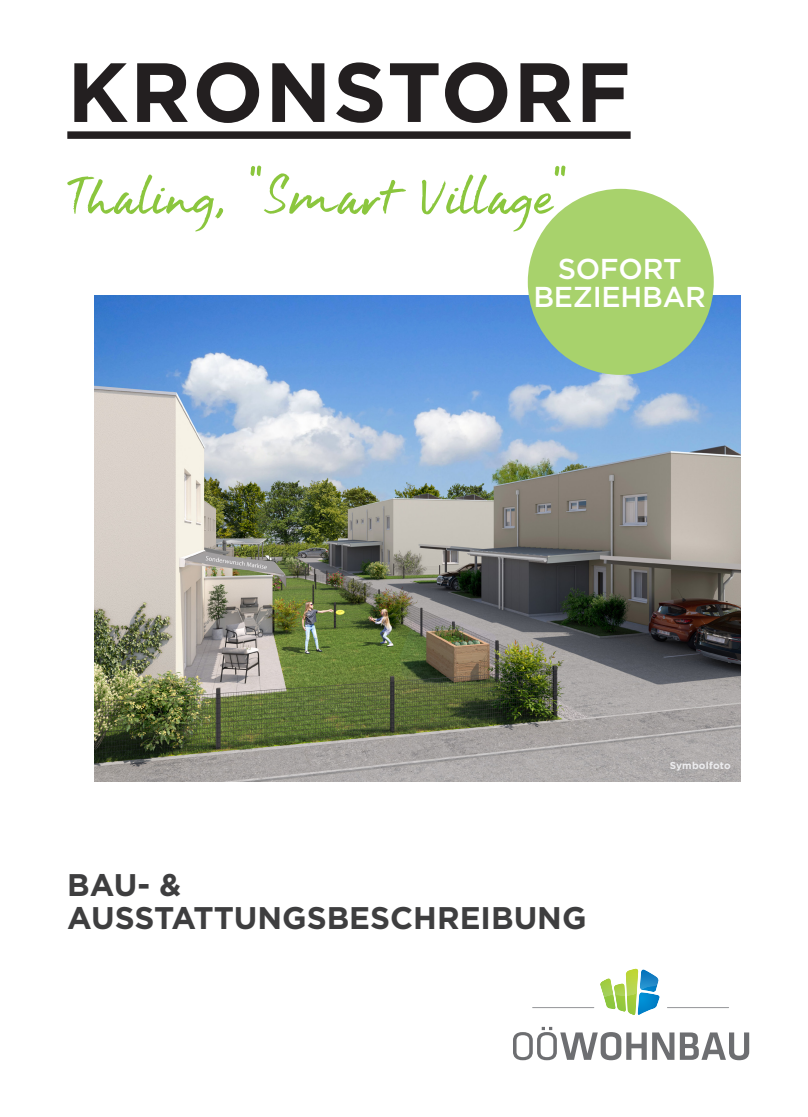
<style>
.page{position:relative;width:808px;height:1117px;background:#fff}
.page>*{position:absolute;margin:0;border:0;box-sizing:border-box;transform-origin:0 0}
.t1{font:95px "Aroha";color:#8bc63e}
.t2{font:700 83.75px "Gotham";letter-spacing:.02em;color:#231f20}
.t3{font:700 31.25px/33.8px "Gotham";color:#3e3e3f}
.t4{font:500 28.75px/28px "Gotham";letter-spacing:-.01em;color:#fff;text-align:center}
.t5{font:700 10px "Gotham";letter-spacing:.015em;color:#ececee}
</style>
<div class="page">
<img style="left:95px;top:295px;width:646px;height:486px">
<hr style="left:667px;top:1006px;width:62px;height:1px;background:#939598">
<hr style="left:533px;top:1006px;width:61px;height:1px;background:#939598">
<svg style="left:513px;top:1026px;width:161px;height:33px"></svg>
<svg style="left:680px;top:1032px;width:69px;height:27px"></svg>
<svg style="left:600px;top:968px;width:60px;height:47px"></svg>
<div style="left:528px;top:189px;width:186px;height:186px;background:#a8d26c;border-radius:50%"></div>
<div style="left:67px;top:131px;width:564px;height:8px;background:#231f20"></div>
<h2 class="t2" style="left:67px;top:55px;width:565px">KRONSTORF</h2>
<h1 class="t1" style="left:67px;top:147px;width:502px">Thaling, "Smart Village"</h1>
<p class="t4" style="left:533px;top:255px;width:174px">SOFORT<br>BEZIEHBAR</p>
<p class="t3" style="left:67px;top:869px;width:521px">BAU- &amp;<br>AUSSTATTUNGSBESCHREIBUNG</p>
<p class="t5" style="left:670px;top:760px;width:62px">Symbolfoto</p>
</div>
